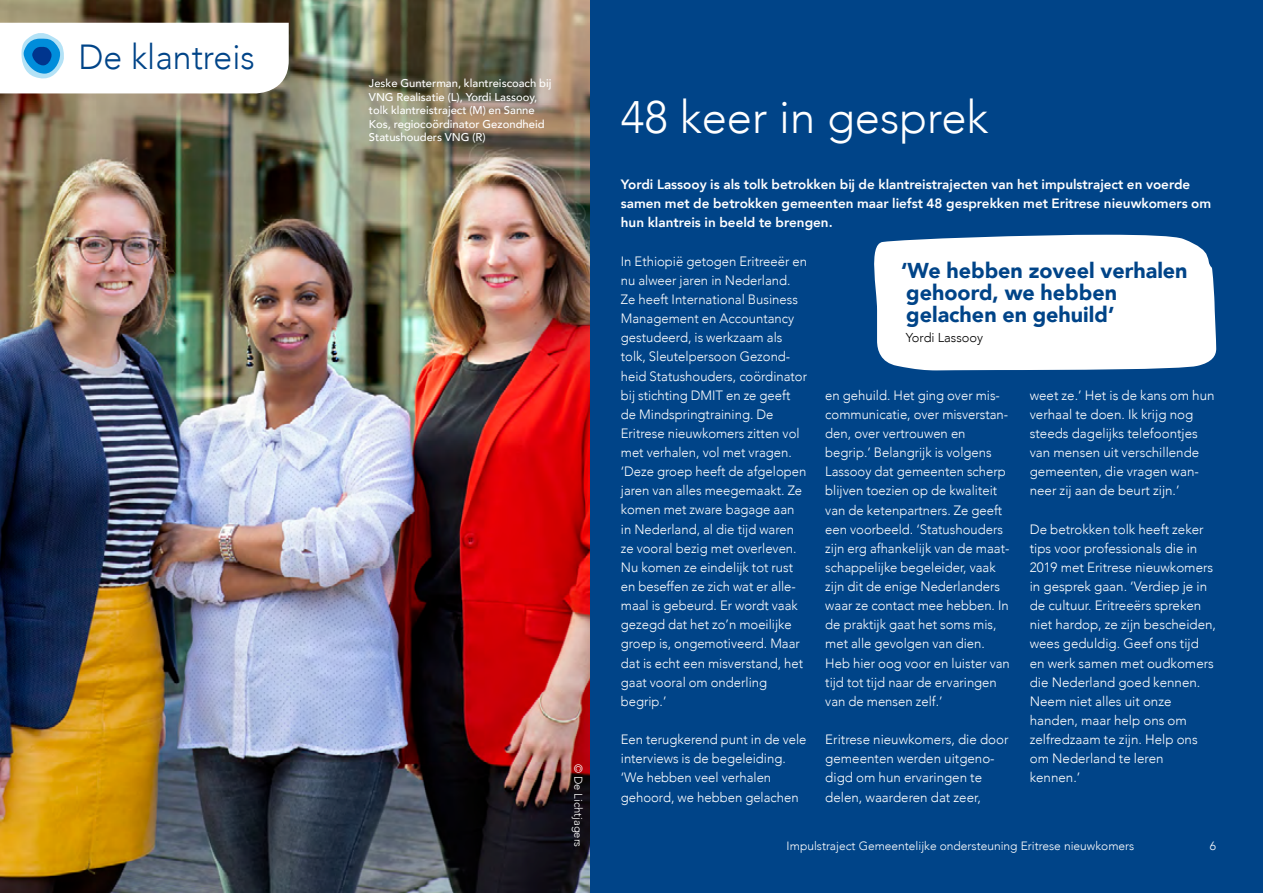
<style>
.page{position:relative;width:1263px;height:893px;background:#fff}
.page>*{position:absolute;margin:0;border:0;box-sizing:border-box;transform-origin:0 0}
.t1{font:300 45.45px "Avenir";color:#fff}
.t2{font:300 34.8px "Avenir";color:#048}
.t3{font:900 21.45px/22px "Avenir";color:#048}
.t4{font:300 13.5px/19.2px "Avenir";color:#fff}
.t5{font:800 13.5px/19.2px "Avenir";color:#fff}
.t6{font:300 12.9px "Avenir";color:#000}
.t7{font:300 12px "Avenir";color:#fff}
.t8{font:500 11.25px/13.5px "Avenir";color:#fff}
.t9{font:300 11.25px "Avenir";color:#fff}
</style>
<div class="page">
<img style="left:0;top:0;width:590px;height:893px">
<div style="left:590px;top:0;width:673px;height:893px;background:#048"></div>
<div style="left:874px;top:235px;width:342px;height:135px;background:#fff"></div>
<svg style="left:0;top:23px;width:289px;height:70px"></svg>
<h2 class="t2" style="left:79px;top:36px;width:178px">De klantreis</h2>
<p class="t8" style="left:369px;top:76px;width:184px">Jeske Gunterman, klantreiscoach bij VNG Realisatie (L), Yordi Lassooy, tolk klantreistraject (M) en Sanne Kos, regiocoördinator Gezondheid Statushouders VNG (R)</p>
<p class="t9" style="left:585px;top:764px;width:84px;rotate:90deg">© De Lichtjagers</p>
<h1 class="t1" style="left:621px;top:90px;width:369px">48 keer in gesprek</h1>
<p class="t5" style="left:621px;top:175px;width:592px">Yordi Lassooy is als tolk betrokken bij de klantreistrajecten van het impulstraject en voerde samen met de betrokken gemeenten maar liefst 48 gesprekken met Eritrese nieuwkomers om hun klantreis in beeld te brengen.</p>
<p class="t4" style="left:621px;top:252px;width:188px">In Ethiopië getogen Eritreeër en nu alweer jaren in Nederland.<br>Ze heeft International Business<br>Management en Accountancy gestudeerd, is werkzaam als tolk, Sleutelpersoon Gezond&shy;heid Statushouders, coördinator bij stichting DMIT en ze geeft de Mindspringtraining. De<br>Eritrese nieuwkomers zitten vol met verhalen, vol met vragen. ‘Deze groep heeft de afgelopen jaren van alles meegemaakt. Ze komen met zware bagage aan in Nederland, al die tijd waren ze vooral bezig met overleven.<br>Nu komen ze eindelijk tot rust en beseffen ze zich wat er alle&shy;maal is gebeurd. Er wordt vaak gezegd dat het zo’n moeilijke groep is, ongemotiveerd. Maar dat is echt een misverstand, het gaat vooral om onderling begrip.’</p>
<p class="t4" style="left:621px;top:730px;width:187px">Een terugkerend punt in de vele interviews is de begeleiding. ‘We hebben veel verhalen gehoord, we hebben gelachen</p>
<h3 class="t3" style="left:901px;top:259px;width:288px">‘We hebben zoveel verhalen gehoord, we hebben gelachen en gehuild’</h3>
<p class="t6" style="left:906px;top:330px;width:79px">Yordi Lassooy</p>
<p class="t4" style="left:825px;top:385px;width:186px">en gehuild. Het ging over mis&shy;communicatie, over misverstan&shy;den, over vertrouwen en begrip.’ Belangrijk is volgens<br>Lassooy dat gemeenten scherp blijven toezien op de kwaliteit van de ketenpartners. Ze geeft een voorbeeld. ‘Statushouders zijn erg afhankelijk van de maat&shy;schappelijke begeleider, vaak zijn dit de enige Nederlanders waar ze contact mee hebben. In de praktijk gaat het soms mis, met alle gevolgen van dien.<br>Heb hier oog voor en luister van tijd tot tijd naar de ervaringen van de mensen zelf.’</p>
<p class="t4" style="left:825px;top:730px;width:185px">Eritrese nieuwkomers, die door gemeenten werden uitgeno&shy;digd om hun ervaringen te delen, waarderen dat zeer,</p>
<p class="t4" style="left:1030px;top:385px;width:186px">weet ze.’ Het is de kans om hun verhaal te doen. Ik krijg nog steeds dagelijks telefoontjes van mensen uit verschillende gemeenten, die vragen wan&shy;neer zij aan de beurt zijn.’</p>
<p class="t4" style="left:1030px;top:519px;width:188px">De betrokken tolk heeft zeker tips voor professionals die in<br>2019 met Eritrese nieuwkomers in gesprek gaan. ‘Verdiep je in de cultuur. Eritreeërs spreken niet hardop, ze zijn bescheiden, wees geduldig. Geef ons tijd en werk samen met oudkomers die Nederland goed kennen.<br>Neem niet alles uit onze handen, maar help ons om zelfredzaam te zijn. Help ons om Nederland te leren kennen.’</p>
<p class="t7" style="left:787px;top:839px;width:349px">Impulstraject Gemeentelijke ondersteuning Eritrese nieuwkomers</p>
<p class="t7" style="left:1210px;top:839px;width:8px">6</p>
</div>
